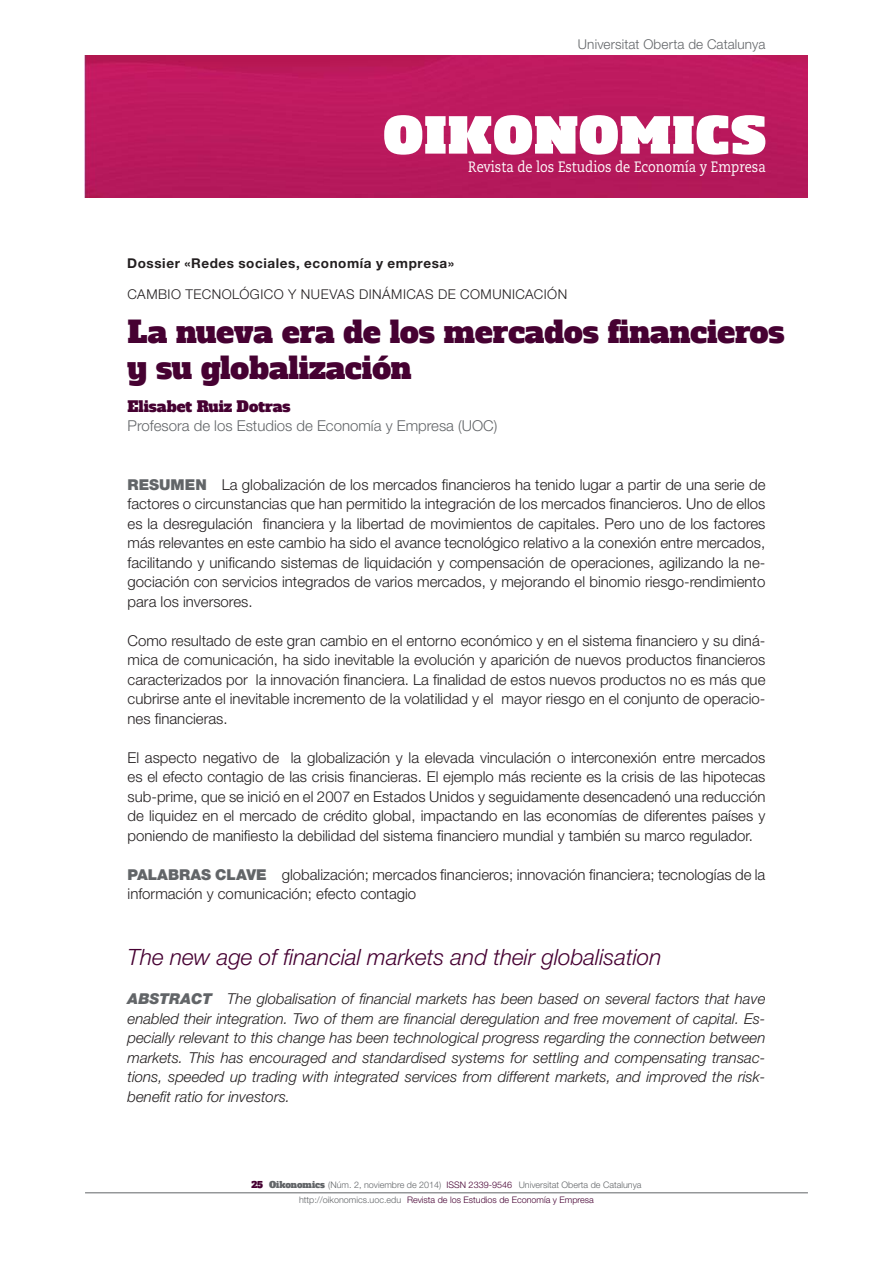
<style>
.page{position:relative;width:893px;height:1263px;background:#fff}
.page>*{position:absolute;margin:0;border:0;box-sizing:border-box;transform-origin:0 0}
.t1{font:30px/36px "Alfa Slab One";color:#460132}
.t2{font:italic 300 22.5px "Helvetica Neue LT Std";color:#460132}
.t3{font:300 15px/19.5px "Helvetica Neue LT Std";color:#231f20;text-align:justify}
.t4{font:italic 300 15px/19.5px "Helvetica Neue LT Std";color:#231f20;text-align:justify}
.t5{font:300 15px "Helvetica Neue LT Std";color:#626568}
.t6{font:15px "Caecilia LT Std";color:#fff;scale:.86 1}
.t7{font:15px "Alfa Slab One";color:#460132}
.t8{font:300 13.5px "Helvetica Neue LT Std";letter-spacing:.035em;color:#231f20}
.t9{font:700 13.5px "Helvetica Neue LT Std";letter-spacing:.045em;color:#231f20}
.t10{font:300 13.5px "Helvetica Neue LT Std";letter-spacing:.01em;color:#626568}
.t11{font:300 9px/14.7px "Helvetica Neue LT Std";color:#626568;text-align:center}
.s1{font-weight:900;color:#626568}
.s2{font-family:"Alfa Slab One";font-weight:400;color:#460132}
.s3{font-family:"Alfa Slab One";font-weight:400}
.s4{color:#460132}
</style>
<div class="page">
<hr style="left:85px;top:1192px;width:723px;height:1px;background:#626568">
<img style="left:85px;top:56px;width:723px;height:142px">
<svg style="left:384px;top:115px;width:381px;height:40px"></svg>
<p class="t10" style="left:578px;top:36px;width:189px">Universitat Oberta de Catalunya</p>
<p class="t6" style="left:468px;top:158px;width:347px">Revista de los Estudios de Economía y Empresa</p>
<p class="t9" style="left:127px;top:255px;width:328px">Dossier «Redes sociales, economía y empresa»</p>
<p class="t8" style="left:128px;top:286px;width:77px">Cambio tecno</p>
<p class="t8" style="left:232px;top:286px;width:37px">lógico</p>
<p class="t8" style="left:288px;top:286px;width:23px">y nue</p>
<p class="t8" style="left:329px;top:286px;width:172px">vas dinámicas de comunic</p>
<p class="t8" style="left:525px;top:286px;width:41px">ación</p>
<h1 class="t1" style="left:128px;top:315px;width:658px">La nueva era de los mercados financieros y su globalización</h1>
<p class="t7" style="left:128px;top:396px;width:164px">Elisabet Ruiz Dotras</p>
<p class="t5" style="left:128px;top:417px;width:371px">Profesora de los Estudios de Economía y Empresa (UOC)</p>
<p class="t3" style="left:128px;top:474px;width:639px"><span class="s1">RESUMEN</span> La globalización de los mercados financieros ha tenido lugar a partir de una serie de factores o circunstancias que han permitido la integración de los mercados financieros. Uno de ellos es la desregulación financiera y la libertad de movimientos de capitales. Pero uno de los factores más relevantes en este cambio ha sido el avance tecnológico relativo a la conexión entre mercados, facilitando y unificando sistemas de liquidación y compensación de operaciones, agilizando la ne&shy;gociación con servicios integrados de varios mercados, y mejorando el binomio riesgo-rendimiento para los inversores.</p>
<p class="t3" style="left:128px;top:630px;width:639px">Como resultado de este gran cambio en el entorno económico y en el sistema financiero y su diná&shy;mica de comunicación, ha sido inevitable la evolución y aparición de nuevos productos financieros caracterizados por la innovación financiera. La finalidad de estos nuevos productos no es más que cubrirse ante el inevitable incremento de la volatilidad y el mayor riesgo en el conjunto de operacio&shy;nes financieras.</p>
<p class="t3" style="left:128px;top:747px;width:639px">El aspecto negativo de la globalización y la elevada vinculación o interconexión entre mercados es el efecto contagio de las crisis financieras. El ejemplo más reciente es la crisis de las hipotecas sub-prime, que se inició en el 2007 en Estados Unidos y seguidamente desencadenó una reducción de liquidez en el mercado de crédito global, impactando en las economías de diferentes países y poniendo de manifiesto la debilidad del sistema financiero mundial y también su marco regulador.</p>
<p class="t3" style="left:128px;top:864px;width:639px"><span class="s1">PALABRAS CLAVE</span> globalización; mercados financieros; innovación financiera; tecnologías de la información y comunicación; efecto contagio</p>
<h2 class="t2" style="left:128px;top:944px;width:535px">The new age of financial markets and their globalisation</h2>
<p class="t4" style="left:128px;top:989px;width:639px"><span class="s1">ABSTRACT</span> The globalisation of financial markets has been based on several factors that have enabled their integration. Two of them are financial deregulation and free movement of capital. Es&shy;pecially relevant to this change has been technological progress regarding the connection between markets. This has encouraged and standardised systems for settling and compensating transac&shy;tions, speeded up trading with integrated services from different markets, and improved the risk&shy;benefit ratio for investors.</p>
<p class="t11" style="left:251px;top:1177px;width:392px"><span class="s2">25</span> <span class="s3">Oikonomics</span> (Núm. 2, noviembre de 2014) <span class="s4">ISSN 2339-9546</span> Universitat Oberta de Catalunya http://oikonomics.uoc.edu <span class="s4">Revista de los Estudios de Economía y Empresa</span></p>
</div>
